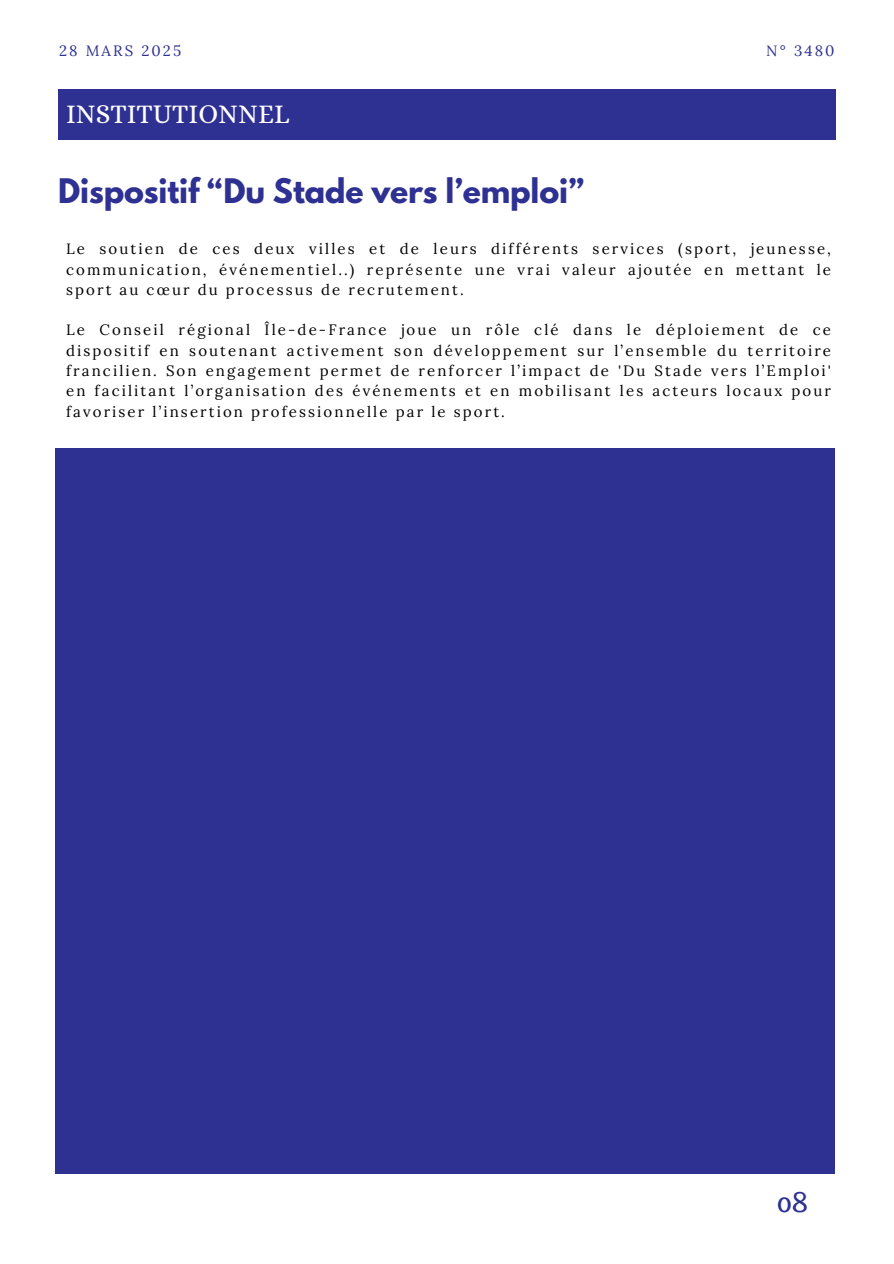
<style>
.page{position:relative;width:894px;height:1264px;background:#fff}
.page>*{position:absolute;margin:0;border:0;box-sizing:border-box;transform-origin:0 0}
.t1{font:700 30px "League Spartan";letter-spacing:-.005em;color:#2e3192}
.t2{font:27px "Alice";color:#fff}
.t3{font:27px "Trocchi";color:#2e3192}
.t4{font:15px/20.2px "Lora";letter-spacing:.14em;color:#000;text-align:justify}
.t5{font:15px "Lora";letter-spacing:.14em;color:#2e3192}
</style>
<div class="page">
<div style="left:58px;top:89px;width:777px;height:51px;background:#2e3192"></div>
<div style="left:55px;top:449px;width:779px;height:725px;background:#2e3192"></div>
<p class="t5" style="left:59px;top:41px;width:124px">28 MARS 2025</p>
<p class="t5" style="left:766px;top:41px;width:70px">N° 3480</p>
<h3 class="t2" style="left:66px;top:98px;width:225px">INSTITUTIONNEL</h3>
<p class="t1" style="left:58px;top:176px;width:527px">Dispositif “Du Stade vers l’emploi”</p>
<h2 class="t4" style="left:66px;top:239px;width:766px">Le soutien de ces deux villes et de leurs différents services (sport, jeunesse, communication, événementiel..) représente une vrai valeur ajoutée en mettant le sport au cœur du processus de recrutement.</h2>
<h1 class="t4" style="left:66px;top:320px;width:766px">Le Conseil régional Île-de-France joue un rôle clé dans le déploiement de ce dispositif en soutenant activement son développement sur l’ensemble du territoire francilien. Son engagement permet de renforcer l’impact de 'Du Stade vers l’Emploi' en facilitant l’organisation des événements et en mobilisant les acteurs locaux pour favoriser l’insertion professionnelle par le sport.</h1>
<h3 class="t3" style="left:777px;top:1184px;width:32px">08</h3>
</div>
